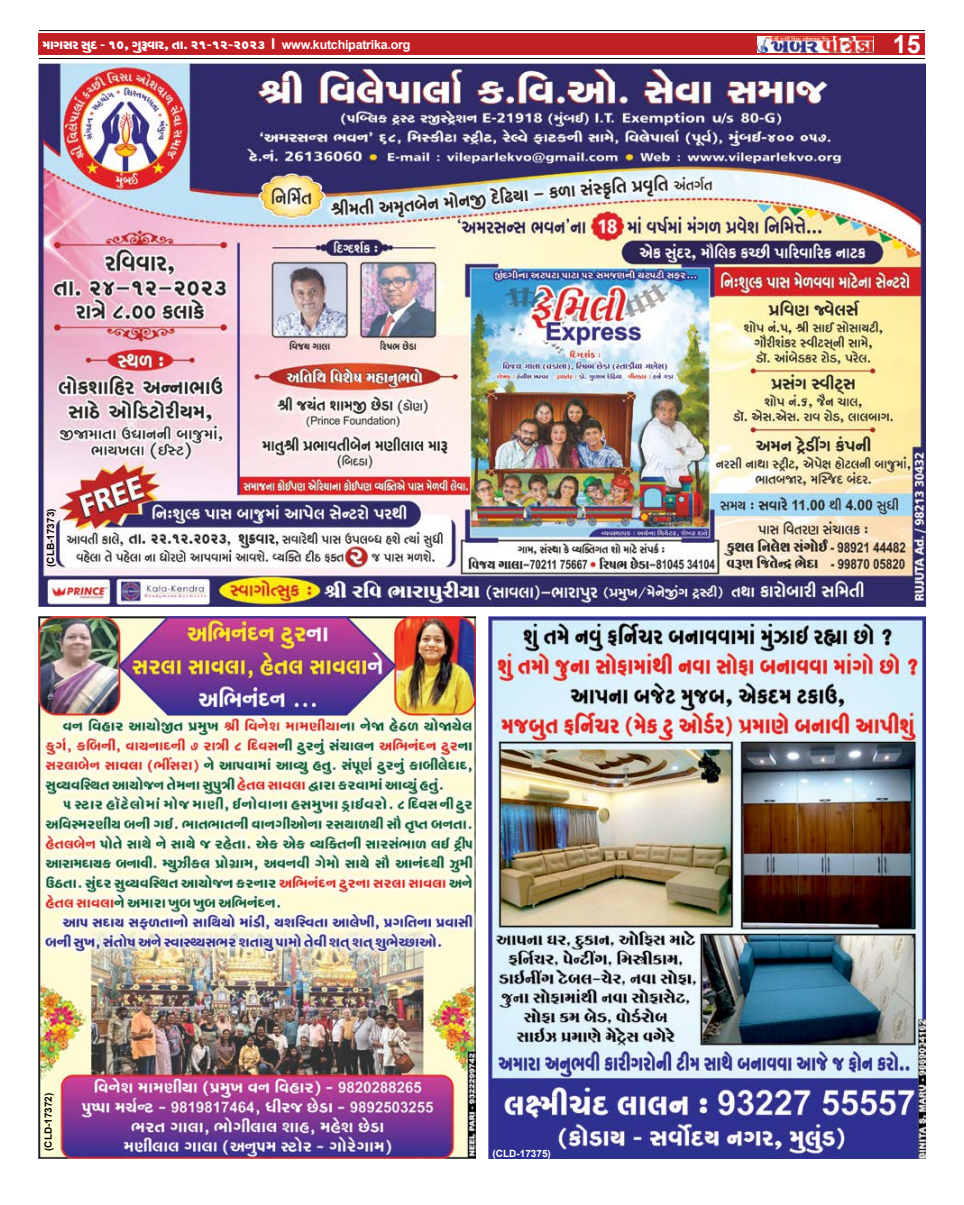
<style>
.page{position:relative;width:964px;height:1205px;background:#fff}
.page>*{position:absolute;margin:0;border:0;box-sizing:border-box;transform-origin:0 0}
.t1{font:700 25px "Arial";color:#fff}
.t2{font:15px "SHREE GUJ7";letter-spacing:-.02em;color:#fff}
.t3{font:700 10px "Arial";color:#000}
.t4{font:700 10px "Arial";color:#fff}
.s1{font-family:"Arial";font-weight:700}
.s2{font-family:"Arial";font-weight:700;font-size:12.5px}
</style>
<div class="page">
<hr style="left:39px;top:58px;width:886px;height:1px;background:#000">
<div style="left:39px;top:34px;width:886px;height:21px;background:#c22025"></div>
<hr style="left:39px;top:30px;width:886px;height:1px;background:#000">
<img style="left:757px;top:36px;width:116px;height:17px">
<img style="left:39px;top:617px;width:437px;height:542px">
<img style="left:39px;top:64px;width:886px;height:542px">
<img style="left:488px;top:617px;width:437px;height:542px">
<p class="t2" style="left:43px;top:38px;width:369px">dpNkf kyv$ - 10, Nyê$hpf, sp. 21-12-2023 <span class="s1">I</span> <span class="s2">www.kutchipatrika.org</span></p>
<h1 class="t1" style="left:893px;top:26px;width:29px">15</h1>
<p class="t3" style="left:43px;top:567px;width:60px;rotate:-90deg">(CLB-17373)</p>
<p class="t3" style="left:41px;top:1151px;width:60px;rotate:-90deg">(CLD-17372)</p>
<p class="t4" style="left:493px;top:1146px;width:60px">(CLD-17375)</p>
</div>
